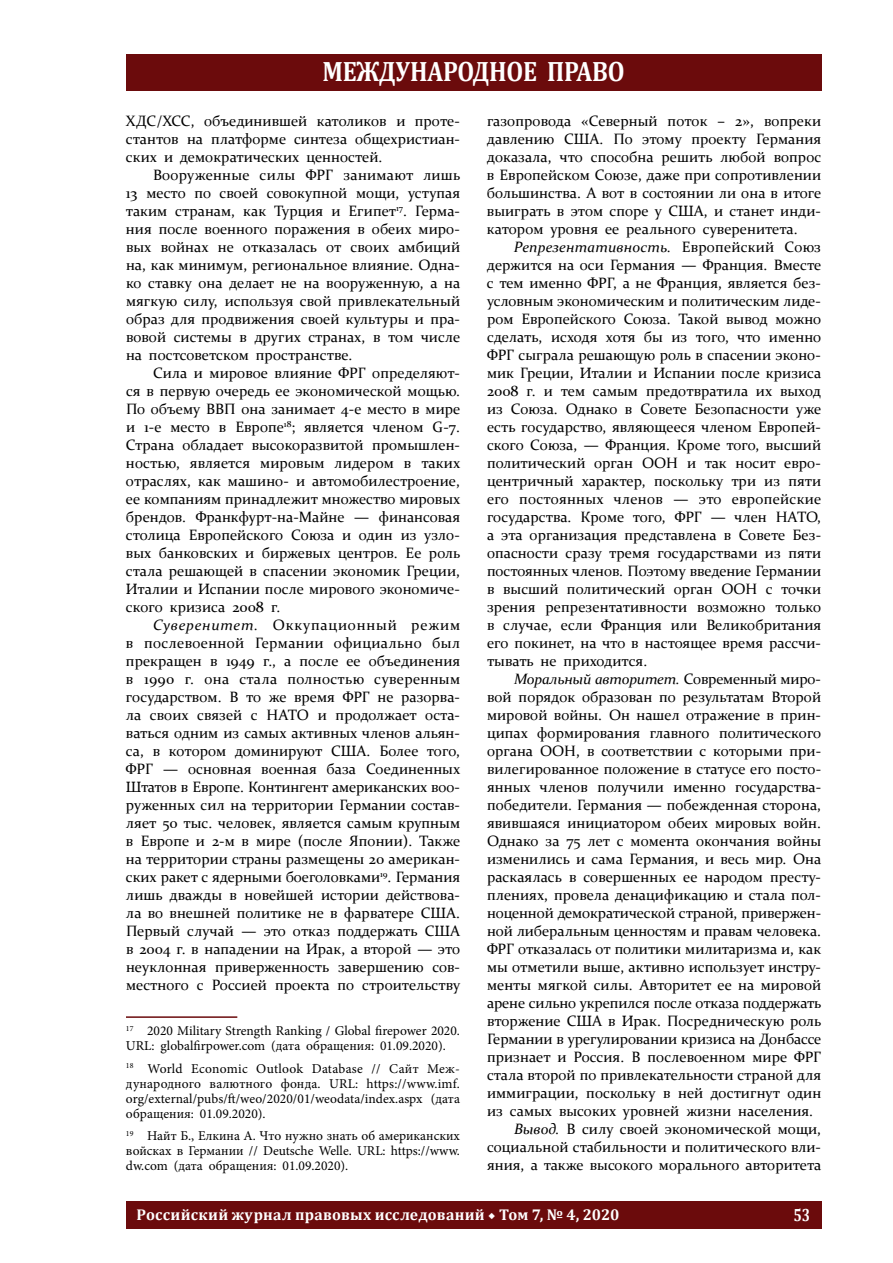
<style>
.page{position:relative;width:893px;height:1263px;background:#fff}
.page>*{position:absolute;margin:0;border:0;box-sizing:border-box;transform-origin:0 0}
.t1{font:700 28.2px "Cambria";letter-spacing:-.01em;color:#fff;scale:.86 1}
.t2{font:700 17.85px "Cambria";color:#fff;scale:.8 1}
.t3{font:700 15.6px "Cambria";letter-spacing:.015em;color:#fff}
.t4{font:15px/18px "Constantia";color:#000;text-align:justify}
.t5{font:italic 15px "Constantia";letter-spacing:-.015em;color:#000}
.t6{font:13.5px/15px "Minion Pro";color:#000;text-align:justify}
.s1{font-style:italic}
.s2{font-style:normal}
.s3{font-family:"Minion Pro"}
</style>
<div class="page">
<div style="left:126px;top:54px;width:695px;height:36px;background:#6b0b0c"></div>
<div style="left:126px;top:1202px;width:695px;height:27px;background:#6b0b0c"></div>
<hr style="left:126px;top:1016px;width:111px;height:2px;background:#6b0b0c">
<h1 class="t1" style="left:322px;top:51px;width:353px">МЕЖДУНАРОДНОЕ ПРАВО</h1>
<p class="t4" style="left:126px;top:111px;width:335px">ХДС/ХСС, объединившей католиков и проте&shy;стантов на платформе синтеза общехристиан&shy;ских и демократических ценностей.</p>
<p class="t4" style="left:126px;top:165px;width:336px;text-indent:27px">Вооруженные силы ФРГ занимают лишь 13 место по своей совокупной мощи, уступая таким странам, как Турция и Египет<sup>17</sup>. Герма&shy;ния после военного поражения в обеих миро&shy;вых войнах не отказалась от своих амбиций на, как минимум, региональное влияние. Одна&shy;ко ставку она делает не на вооруженную, а на мягкую силу, используя свой привлекательный образ для продвижения своей культуры и пра&shy;вовой системы в других странах, в том числе на постсоветском пространстве.</p>
<p class="t4" style="left:126px;top:363px;width:336px;text-indent:27px">Сила и мировое влияние ФРГ определяют&shy;ся в первую очередь ее экономической мощью.<br>По объему ВВП она занимает 4-е место в мире и 1-е место в Европе<sup>18</sup>; является членом G-7.<br>Страна обладает высокоразвитой промышлен&shy;ностью, является мировым лидером в таких отраслях, как машино- и автомобилестроение, ее компаниям принадлежит множество мировых брендов. Франкфурт-на-Майне — финансовая столица Европейского Союза и один из узло&shy;вых банковских и биржевых центров. Ее роль стала решающей в спасении экономик Греции, Италии и Испании после мирового экономиче&shy;ского кризиса 2008 г.</p>
<p class="t4" style="left:126px;top:615px;width:336px;text-indent:27px"><span class="s1">Суверенитет.</span> Оккупационный режим в послевоенной Германии официально был прекращен в 1949 г., а после ее объединения в 1990 г. она стала полностью суверенным государством. В то же время ФРГ не разорва&shy;ла своих связей с НАТО и продолжает оста&shy;ваться одним из самых активных членов альян&shy;са, в котором доминируют США. Более того, ФРГ — основная военная база Соединенных Штатов в Европе. Контингент американских воо&shy;руженных сил на территории Германии состав&shy;ляет 50 тыс. человек, является самым крупным в Европе и 2-м в мире (после Японии). Также на территории страны размещены 20 американ&shy;ских ракет с ядерными боеголовками<sup>19</sup>. Германия лишь дважды в новейшей истории действова&shy;ла во внешней политике не в фарватере США.<br>Первый случай — это отказ поддержать США в 2004 г. в нападении на Ирак, а второй — это неуклонная приверженность завершению сов&shy;местного с Россией проекта по строительству</p>
<p class="t6" style="left:126px;top:1023px;width:335px"><sup>17</sup> 2020 Military Strength Ranking / Global firepower 2020.<br>URL: globalfirpower.com (дата обращения: 01.09.2020).</p>
<p class="t6" style="left:126px;top:1061px;width:336px"><sup>18</sup> World Economic Outlook Database // Сайт Меж&shy;дународного валютного фонда. URL: https://www.imf. org/external/pubs/ft/weo/2020/01/weodata/index.aspx (дата обращения: 01.09.2020).</p>
<p class="t6" style="left:126px;top:1128px;width:335px"><sup>19</sup> Найт Б., Елкина А. Что нужно знать об американских войсках в Германии // Deutsche Welle. URL: https://www. dw.com (дата обращения: 01.09.2020).</p>
<p class="t4" style="left:487px;top:111px;width:336px">газопровода «Северный поток – 2», вопреки давлению США. По этому проекту Германия доказала, что способна решить любой вопрос в Европейском Союзе, даже при сопротивлении большинства. А вот в состоянии ли она в итоге выиграть в этом споре у США, и станет инди&shy;катором уровня ее реального суверенитета.</p>
<p class="t4" style="left:487px;top:237px;width:336px;text-indent:27px"><span class="s1">Репрезентативность.</span> Европейский Союз держится на оси Германия — Франция. Вместе с тем именно ФРГ, а не Франция, является без&shy;условным экономическим и политическим лиде&shy;ром Европейского Союза. Такой вывод можно сделать, исходя хотя бы из того, что именно ФРГ сыграла решающую роль в спасении эконо&shy;мик Греции, Италии и Испании после кризиса 2008 г. и тем самым предотвратила их выход из Союза. Однако в Совете Безопасности уже есть государство, являющееся членом Европей&shy;ского Союза, — Франция. Кроме того, высший политический орган ООН и так носит евро&shy;центричный характер, поскольку три из пяти его постоянных членов — это европейские государства. Кроме того, ФРГ — член НАТО, а эта организация представлена в Совете Без&shy;опасности сразу тремя государствами из пяти постоянных членов. Поэтому введение Германии в высший политический орган ООН с точки зрения репрезентативности возможно только в случае, если Франция или Великобритания его покинет, на что в настоящее время рассчи&shy;тывать не приходится.</p>
<p class="t5" style="left:514px;top:669px;width:308px">Моральный авторитет. <span class="s2">Современный миро-</span></p>
<p class="t4" style="left:487px;top:687px;width:336px">вой порядок образован по результатам Второй</p>
<p class="t4" style="left:487px;top:705px;width:335px">мировой войны. Он нашел отражение в прин-</p>
<p class="t4" style="left:487px;top:723px;width:336px">ципах формирования главного политического</p>
<p class="t4" style="left:487px;top:741px;width:335px">органа ООН, в соответствии с которыми при-</p>
<p class="t4" style="left:487px;top:759px;width:335px">вилегированное положение в статусе его посто-</p>
<p class="t4" style="left:487px;top:777px;width:335px">янных членов получили именно государства-</p>
<p class="t4" style="left:487px;top:795px;width:335px">победители. Германия — побежденная сторона,</p>
<p class="t4" style="left:487px;top:813px;width:335px">явившаяся инициатором обеих мировых войн.</p>
<p class="t4" style="left:487px;top:831px;width:336px">Однако за 75 лет с момента окончания войны</p>
<p class="t4" style="left:487px;top:849px;width:336px">изменились и сама Германия, и весь мир. Она</p>
<p class="t4" style="left:487px;top:867px;width:335px">раскаялась в совершенных ее народом престу-</p>
<p class="t4" style="left:487px;top:885px;width:335px">плениях, провела денацификацию и стала пол-</p>
<p class="t4" style="left:487px;top:903px;width:336px">ноценной демократической страной, привержен-</p>
<p class="t4" style="left:487px;top:921px;width:335px">ной либеральным ценностям и правам человека.</p>
<p class="t4" style="left:487px;top:939px;width:336px">ФРГ отказалась от политики милитаризма и, как</p>
<p class="t4" style="left:487px;top:957px;width:335px">мы отметили выше, активно использует инстру-</p>
<p class="t4" style="left:487px;top:975px;width:336px">менты мягкой силы. Авторитет ее на мировой</p>
<p class="t4" style="left:487px;top:993px;width:336px">арене сильно укрепился после отказа поддержать</p>
<p class="t4" style="left:487px;top:1011px;width:336px">вторжение США в Ирак. Посредническую роль</p>
<p class="t4" style="left:487px;top:1029px;width:336px">Германии в урегулировании кризиса на Донбассе</p>
<p class="t4" style="left:487px;top:1047px;width:336px">признает и Россия. В послевоенном мире ФРГ</p>
<p class="t4" style="left:487px;top:1065px;width:336px">стала второй по привлекательности страной для</p>
<p class="t4" style="left:487px;top:1083px;width:336px">иммиграции, поскольку в ней достигнут один</p>
<p class="t4" style="left:487px;top:1101px;width:328px">из самых высоких уровней жизни населения.</p>
<p class="t4" style="left:514px;top:1119px;width:308px"><span class="s1">Вывод.</span> В силу своей экономической мощи,</p>
<p class="t4" style="left:487px;top:1137px;width:335px">социальной стабильности и политического вли-</p>
<p class="t4" style="left:487px;top:1155px;width:336px">яния, а также высокого морального авторитета</p>
<p class="t3" style="left:137px;top:1203px;width:484px">Российский журнал правовых исследований <span class="s3">◆</span> Том 7, № 4, 2020</p>
<p class="t2" style="left:793px;top:1202px;width:23px">53</p>
</div>
